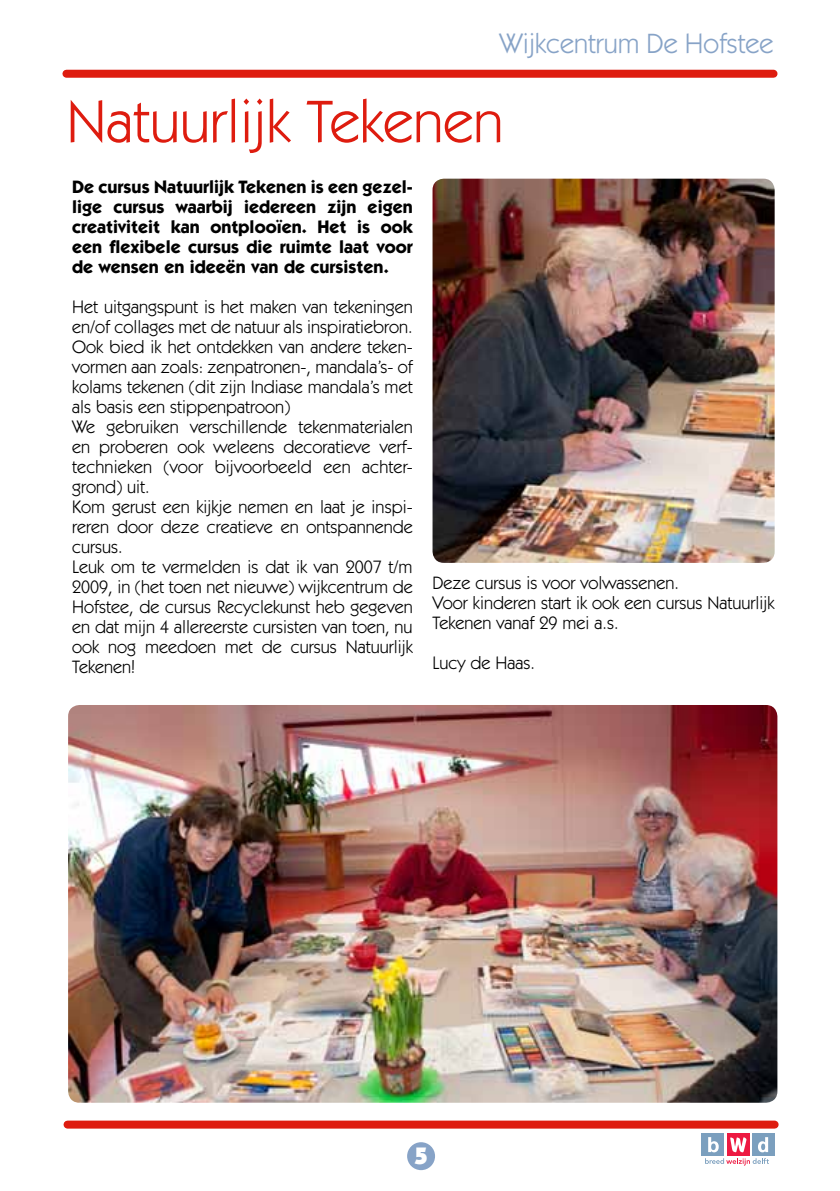
<style>
.page{position:relative;width:840px;height:1191px;background:#fff}
.page>*{position:absolute;margin:0;border:0;box-sizing:border-box;transform-origin:0 0}
.t1{font:60px "Itc Kabel";color:#de1c0f}
.t2{font:28px "Itc Kabel";color:#87a3c7}
.t3{font:900 24px "Itc Kabel";color:#fff}
.t4{font:18px/20px "Itc Kabel";color:#000}
.t5{font:700 18px/20px "Itc Kabel";color:#000;text-align:justify}
</style>
<div class="page">
<img style="left:432px;top:179px;width:342px;height:384px">
<img style="left:68px;top:705px;width:709px;height:397px">
<div style="left:67px;top:1120px;width:707px;height:8px;background:#de1c0f"></div>
<div style="left:66px;top:70px;width:707px;height:8px;background:#de1c0f"></div>
<div style="left:407px;top:1142px;width:28px;height:28px;background:#87a3c7;border-radius:50%"></div>
<div style="left:701px;top:1133px;width:22px;height:22px;background:#7b9fbe"></div>
<div style="left:726px;top:1133px;width:23px;height:22px;background:#ed1941"></div>
<div style="left:752px;top:1133px;width:22px;height:22px;background:#7b9fbe"></div>
<svg style="left:705px;top:1158px;width:63px;height:7px"></svg>
<svg style="left:708px;top:1137px;width:10px;height:15px"></svg>
<svg style="left:758px;top:1137px;width:9px;height:15px"></svg>
<svg style="left:730px;top:1137px;width:16px;height:15px"></svg>
<h2 class="t2" style="left:499px;top:27px;width:275px">Wijkcentrum De Hofstee</h2>
<h1 class="t1" style="left:66px;top:87px;width:438px">Natuurlijk Tekenen</h1>
<p class="t5" style="left:72px;top:176px;width:342px">De cursus Natuurlijk Tekenen is een gezel&shy;lige cursus waarbij iedereen zijn eigen creativiteit kan ontplooïen. Het is ook een flexibele cursus die ruimte laat voor de wensen en ideeën van de cursisten.</p>
<p class="t4" style="left:72px;top:296px;width:342px">Het uitgangspunt is het maken van tekeningen en/of collages met de natuur als inspiratiebron.<br>Ook bied ik het ontdekken van andere teken&shy;vormen aan zoals: zenpatronen-, mandala’s- of kolams tekenen (dit zijn Indiase mandala’s met als basis een stippenpatroon)<br>We gebruiken verschillende tekenmaterialen en proberen ook weleens decoratieve verf&shy;technieken (voor bijvoorbeeld een achter&shy;grond) uit.<br>Kom gerust een kijkje nemen en laat je inspi&shy;reren door deze creatieve en ontspannende cursus.<br>Leuk om te vermelden is dat ik van 2007 t/m 2009, in (het toen net nieuwe) wijkcentrum de Hofstee, de cursus Recyclekunst heb gegeven en dat mijn 4 allereerste cursisten van toen, nu ook nog meedoen met de cursus Natuurlijk Tekenen!</p>
<p class="t4" style="left:432px;top:572px;width:343px">Deze cursus is voor volwassenen.<br>Voor kinderen start ik ook een cursus Natuurlijk<br>Tekenen vanaf 29 mei a.s.</p>
<p class="t4" style="left:432px;top:652px;width:104px">Lucy de Haas.</p>
<h3 class="t3" style="left:414px;top:1141px;width:15px">5</h3>
</div>
